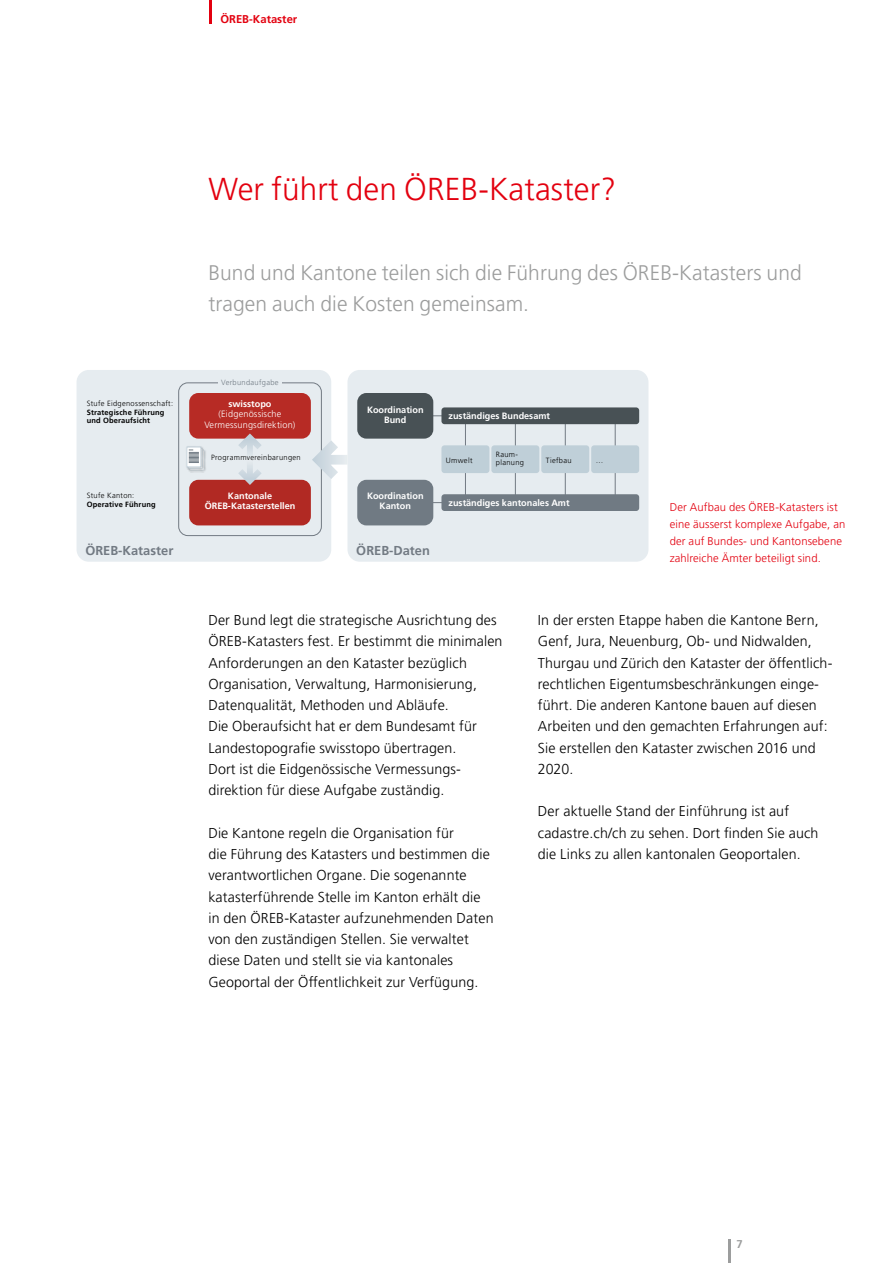
<style>
.page{position:relative;width:893px;height:1263px;background:#fff}
.page>*{position:absolute;margin:0;border:0;box-sizing:border-box;transform-origin:0 0}
.t1{font:300 31.5px "Frutiger";letter-spacing:.005em;color:#e3000f}
.t2{font:300 21px/30.9px "Frutiger";letter-spacing:.005em;color:#9c9d9d}
.t3{font:300 14.25px/21.3px "Frutiger";letter-spacing:.01em;color:#000}
.t4{font:700 12.9px "Frutiger";color:#727a83}
.t5{font:300 11.25px/17px "Frutiger";letter-spacing:.01em;color:#e3000f}
.t6{font:700 11.25px "Frutiger";color:#e3000f}
.t7{font:700 11.25px "Frutiger";color:#9c9d9d}
.t8{font:700 9.15px/10.2px "Frutiger";color:#fff;text-align:center}
.t9{font:300 9.15px/10.2px "Frutiger";letter-spacing:.02em;color:#fff;text-align:center}
.t10{font:300 7.5px/8.6px "Frutiger";letter-spacing:.04em;color:#000}
.t11{font:700 7.5px/8.6px "Frutiger";letter-spacing:.02em;color:#000}
.t12{font:300 7.5px "Frutiger";letter-spacing:.04em;color:#707a83}
</style>
<div class="page">
<hr style="left:728px;top:1239px;width:2px;height:24px;background:#9c9d9d">
<hr style="left:210px;top:0;width:2px;height:23px;background:#e3000f">
<div style="left:347px;top:370px;width:301px;height:192px;background:#e6ecf0;border-radius:12px"></div>
<div style="left:77px;top:370px;width:254px;height:192px;background:#e6ecf0;border-radius:12px"></div>
<img style="left:189px;top:451px;width:17px;height:22px">
<img style="left:189px;top:450px;width:16px;height:21px">
<img style="left:186px;top:446px;width:16px;height:22px">
<svg style="left:188px;top:448px;width:16px;height:22px"></svg>
<hr style="left:465px;top:423px;width:1px;height:76px;background:#727a83">
<hr style="left:515px;top:423px;width:1px;height:76px;background:#727a83">
<hr style="left:565px;top:423px;width:1px;height:76px;background:#727a83">
<hr style="left:615px;top:423px;width:1px;height:76px;background:#727a83">
<div style="left:178px;top:383px;width:144px;height:153px;border:1px solid #727a83;border-radius:9px"></div>
<svg style="left:312px;top:440px;width:35px;height:39px"></svg>
<div style="left:357px;top:393px;width:76px;height:46px;background:#485155;border-radius:9px"></div>
<div style="left:357px;top:480px;width:76px;height:45px;background:#707a83;border-radius:9px"></div>
<div style="left:441px;top:494px;width:198px;height:17px;background:#707a83;border-radius:3px"></div>
<div style="left:441px;top:407px;width:198px;height:17px;background:#485155;border-radius:3px"></div>
<div style="left:491px;top:445px;width:48px;height:28px;background:#bfcfd8;border-radius:3px"></div>
<div style="left:441px;top:445px;width:48px;height:28px;background:#bfcfd8;border-radius:3px"></div>
<div style="left:591px;top:445px;width:48px;height:28px;background:#bfcfd8;border-radius:3px"></div>
<div style="left:541px;top:445px;width:48px;height:28px;background:#bfcfd8;border-radius:3px"></div>
<div style="left:189px;top:393px;width:122px;height:46px;background:#b72b25;border-radius:9px"></div>
<div style="left:189px;top:480px;width:122px;height:45px;background:#b12923;border-radius:9px"></div>
<svg style="left:238px;top:433px;width:24px;height:52px"></svg>
<div style="left:218px;top:376px;width:63px;height:12px;background:#e6ecf0"></div>
<p class="t6" style="left:220px;top:13px;width:78px">ÖREB-Kataster</p>
<h1 class="t1" style="left:208px;top:171px;width:409px">Wer führt den ÖREB-Kataster?</h1>
<h2 class="t2" style="left:208px;top:257px;width:595px">Bund und Kantone teilen sich die Führung des ÖREB-Katasters und tragen auch die Kosten gemeinsam.</h2>
<p class="t10" style="left:87px;top:399px;width:88px">Stufe Eidgenossenschaft:</p>
<p class="t11" style="left:87px;top:408px;width:79px">Strategische Führung und Oberaufsicht</p>
<p class="t10" style="left:87px;top:491px;width:49px">Stufe Kanton:</p>
<p class="t11" style="left:87px;top:500px;width:70px">Operative Führung</p>
<p class="t12" style="left:221px;top:378px;width:59px">Verbundaufgabe</p>
<p class="t8" style="left:228px;top:399px;width:45px">swisstopo</p>
<p class="t9" style="left:204px;top:409px;width:93px">(Eidgenössische<br>Vermessungsdirektion)</p>
<p class="t10" style="left:211px;top:453px;width:91px">Programmvereinbarungen</p>
<p class="t8" style="left:205px;top:491px;width:92px">Kantonale<br>ÖREB-Katasterstellen</p>
<p class="t8" style="left:367px;top:404px;width:58px">Koordination<br>Bund</p>
<p class="t8" style="left:448px;top:410px;width:103px">zuständiges Bundesamt</p>
<p class="t10" style="left:496px;top:450px;width:30px">Raum&shy;planung</p>
<p class="t10" style="left:446px;top:456px;width:28px">Umwelt</p>
<p class="t10" style="left:546px;top:456px;width:27px">Tiefbau</p>
<p class="t10" style="left:596px;top:456px;width:9px">…</p>
<p class="t8" style="left:367px;top:491px;width:58px">Koordination<br>Kanton</p>
<p class="t8" style="left:448px;top:497px;width:123px">zuständiges kantonales Amt</p>
<p class="t4" style="left:85px;top:543px;width:90px">ÖREB-Kataster</p>
<p class="t4" style="left:356px;top:543px;width:75px">ÖREB-Daten</p>
<p class="t5" style="left:670px;top:498px;width:177px">Der Aufbau des ÖREB-Katasters ist eine äusserst komplexe Aufgabe, an der auf Bundes- und Kantonsebene zahlreiche Ämter beteiligt sind.</p>
<p class="t3" style="left:208px;top:609px;width:296px">Der Bund legt die strategische Ausrichtung des ÖREB-Katasters fest. Er bestimmt die minimalen Anforderungen an den Kataster bezüglich Organisation, Verwaltung, Harmonisierung, Datenqualität, Methoden und Abläufe.<br>Die Oberaufsicht hat er dem Bundesamt für Landestopografie swisstopo übertragen.<br>Dort ist die Eidgenössische Vermessungs&shy;direktion für diese Aufgabe zuständig.</p>
<p class="t3" style="left:208px;top:822px;width:287px">Die Kantone regeln die Organisation für<br>die Führung des Katasters und bestimmen die verantwortlichen Organe. Die sogenannte katasterführende Stelle im Kanton erhält die in den ÖREB-Kataster aufzunehmenden Daten von den zuständigen Stellen. Sie verwaltet diese Daten und stellt sie via kantonales Geoportal der Öffentlichkeit zur Verfügung.</p>
<p class="t3" style="left:538px;top:609px;width:296px">In der ersten Etappe haben die Kantone Bern, Genf, Jura, Neuenburg, Ob- und Nidwalden, Thurgau und Zürich den Kataster der öffentlich&shy;rechtlichen Eigentumsbeschränkungen einge&shy;führt. Die anderen Kantone bauen auf diesen Arbeiten und den gemachten Erfahrungen auf:<br>Sie erstellen den Kataster zwischen 2016 und 2020.</p>
<p class="t3" style="left:538px;top:801px;width:282px">Der aktuelle Stand der Einführung ist auf cadastre.ch/ch zu sehen. Dort finden Sie auch die Links zu allen kantonalen Geoportalen.</p>
<p class="t7" style="left:736px;top:1238px;width:8px">7</p>
</div>
